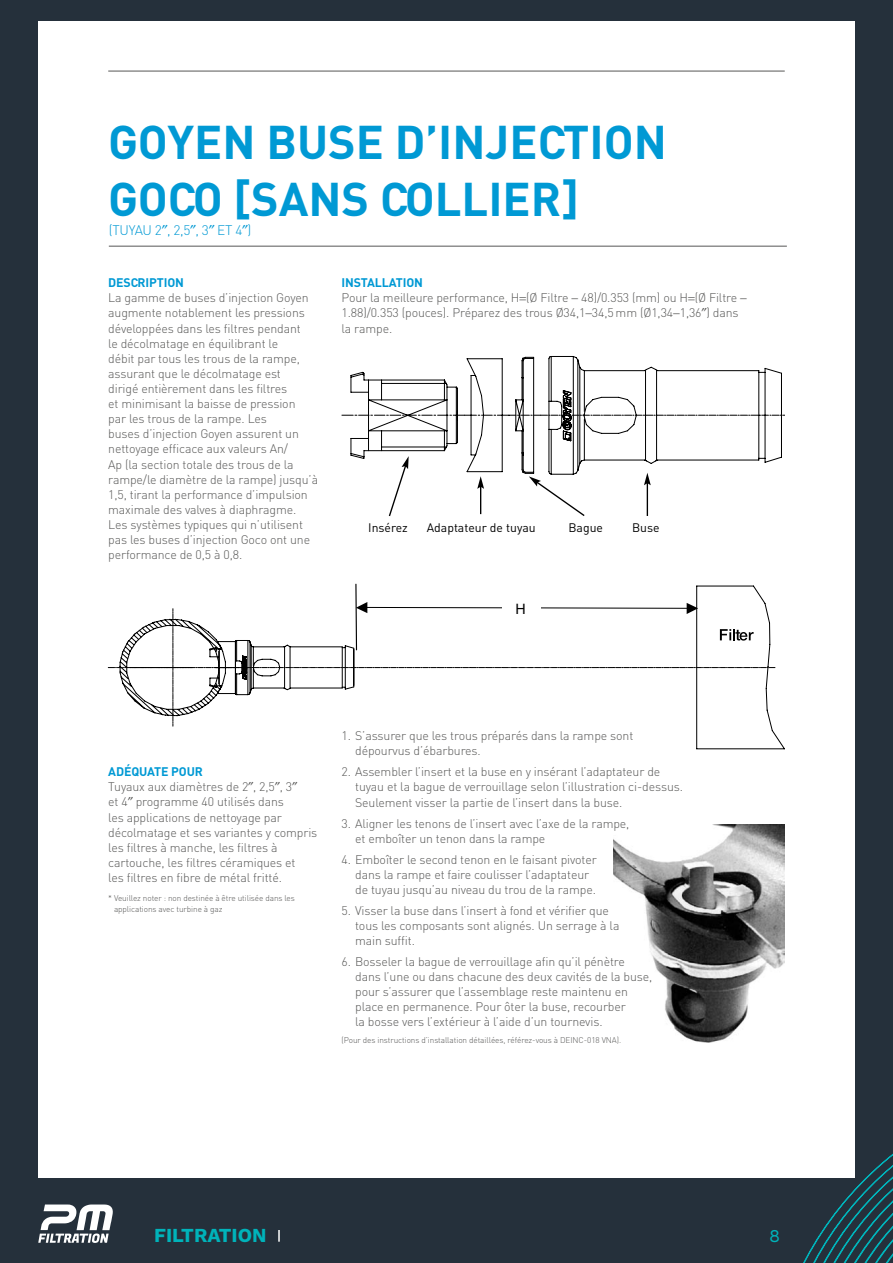
<style>
.page{position:relative;width:893px;height:1263px;background:#25303b}
.page>*{position:absolute;margin:0;border:0;box-sizing:border-box;transform-origin:0 0}
.t1{font:700 46.65px/56.4px "DIN";color:#0099d4}
.t2{font:700 19.5px "Work Sans";color:#00b3ba}
.t3{font:18px "Work Sans";color:#00b3ba}
.t4{font:14.4px "Arial";color:#000}
.t5{font:300 13.8px "DIN";letter-spacing:-.02em;color:#0099d4}
.t6{font:300 12.3px/15.1px "DIN";letter-spacing:-.01em;color:#575756}
.t7{font:12.3px "DIN";color:#000}
.t8{font:300 8.25px/10.9px "DIN";letter-spacing:-.01em;color:#575756}
.s1{font-weight:700;color:#0099d4}
</style>
<div class="page">
<svg style="left:803px;top:1153px;width:90px;height:110px"></svg>
<svg style="left:278px;top:1230px;width:2px;height:12px"></svg>
<svg style="left:38px;top:1204px;width:75px;height:39px"></svg>
<div style="left:38px;top:21px;width:817px;height:1157px;background:#fff"></div>
<hr style="left:108px;top:71px;width:677px;height:1px;background:#575756">
<img style="left:614px;top:825px;width:171px;height:218px">
<svg style="left:129px;top:619px;width:646px;height:97px"></svg>
<svg style="left:720px;top:629px;width:34px;height:12px"></svg>
<svg style="left:108px;top:584px;width:590px;height:111px"></svg>
<div style="left:502px;top:595px;width:39px;height:26px;background:#fff"></div>
<svg style="left:342px;top:356px;width:443px;height:160px"></svg>
<hr style="left:109px;top:246px;width:678px;height:1px;background:#575756">
<p class="t1" style="left:108px;top:112px;width:560px">GOYEN BUSE D’INJECTION<br>GOCO [SANS COLLIER]</p>
<p class="t5" style="left:109px;top:222px;width:144px">(TUYAU 2 , 2,5 , 3 ET 4 )</p>
<p class="t6" style="left:108px;top:275px;width:211px"><span class="s1">DESCRIPTION<br></span>La gamme de buses d’injection Goyen augmente notablement les pressions développées dans les filtres pendant<br>le décolmatage en équilibrant le<br>débit par tous les trous de la rampe, assurant que le décolmatage est<br>dirigé entièrement dans les filtres<br>et minimisant la baisse de pression<br>par les trous de la rampe. Les<br>buses d’injection Goyen assurent un nettoyage efficace aux valeurs An/<br>Ap (la section totale des trous de la rampe/le diamètre de la rampe) jusqu’à 1,5, tirant la performance d’impulsion maximale des valves à diaphragme.<br>Les systèmes typiques qui n’utilisent pas les buses d’injection Goco ont une performance de 0,5 à 0,8.</p>
<p class="t6" style="left:341px;top:275px;width:407px"><span class="s1">INSTALLATION<br></span>Pour la meilleure performance, H (Ø Filtre − 48)/0.353 (mm) ou H (Ø Filtre − 1.88)/0.353 (pouces). Préparez des trous Ø34,1−34,5 mm (Ø1,34−1,36 ) dans la rampe.</p>
<p class="t7" style="left:368px;top:520px;width:41px">Insérez</p>
<p class="t7" style="left:427px;top:520px;width:110px">Adaptateur de tuyau</p>
<p class="t7" style="left:568px;top:520px;width:36px">Bague</p>
<p class="t7" style="left:632px;top:520px;width:29px">Buse</p>
<p class="t4" style="left:515px;top:599px;width:12px">H</p>
<p class="t6" style="left:108px;top:764px;width:211px"><span class="s1">ADÉQUATE POUR<br></span>Tuyaux aux diamètres de 2 , 2,5 , 3<br>et 4 programme 40 utilisés dans<br>les applications de nettoyage par décolmatage et ses variantes y compris les filtres à manche, les filtres à cartouche, les filtres céramiques et<br>les filtres en fibre de métal fritté.</p>
<p class="t8" style="left:114px;top:892px;width:182px;text-indent:-6px">* Veuillez noter : non destinée à être utilisée dans les applications avec turbine à gaz</p>
<p class="t6" style="left:355px;top:728px;width:280px;text-indent:-14px">1. S’assurer que les trous préparés dans la rampe sont dépourvus d’ébarbures.</p>
<p class="t6" style="left:355px;top:764px;width:329px;text-indent:-14px">2. Assembler l’insert et la buse en y insérant l’adaptateur de tuyau et la bague de verrouillage selon l’illustration ci-dessus.<br>Seulement visser la partie de l’insert dans la buse.</p>
<p class="t6" style="left:355px;top:815px;width:276px;text-indent:-14px">3. Aligner les tenons de l’insert avec l’axe de la rampe, et emboîter un tenon dans la rampe</p>
<p class="t6" style="left:355px;top:851px;width:243px;text-indent:-14px">4. Emboîter le second tenon en le faisant pivoter dans la rampe et faire coulisser l’adaptateur de tuyau jusqu’au niveau du trou de la rampe.</p>
<p class="t6" style="left:355px;top:903px;width:266px;text-indent:-14px">5. Visser la buse dans l’insert à fond et vérifier que tous les composants sont alignés. Un serrage à la main suffit.</p>
<p class="t6" style="left:355px;top:954px;width:299px;text-indent:-14px">6. Bosseler la bague de verrouillage afin qu’il pénètre dans l’une ou dans chacune des deux cavités de la buse, pour s’assurer que l’assemblage reste maintenu en place en permanence. Pour ôter la buse, recourber<br>la bosse vers l’extérieur à l’aide d’un tournevis.</p>
<p class="t8" style="left:341px;top:1035px;width:281px">(Pour des instructions d’installation détaillées, référez-vous à DEINC-018 VNA).</p>
<h2 class="t2" style="left:154px;top:1224px;width:114px">FILTRATION</h2>
<h3 class="t3" style="left:769px;top:1225px;width:13px">8</h3>
</div>
